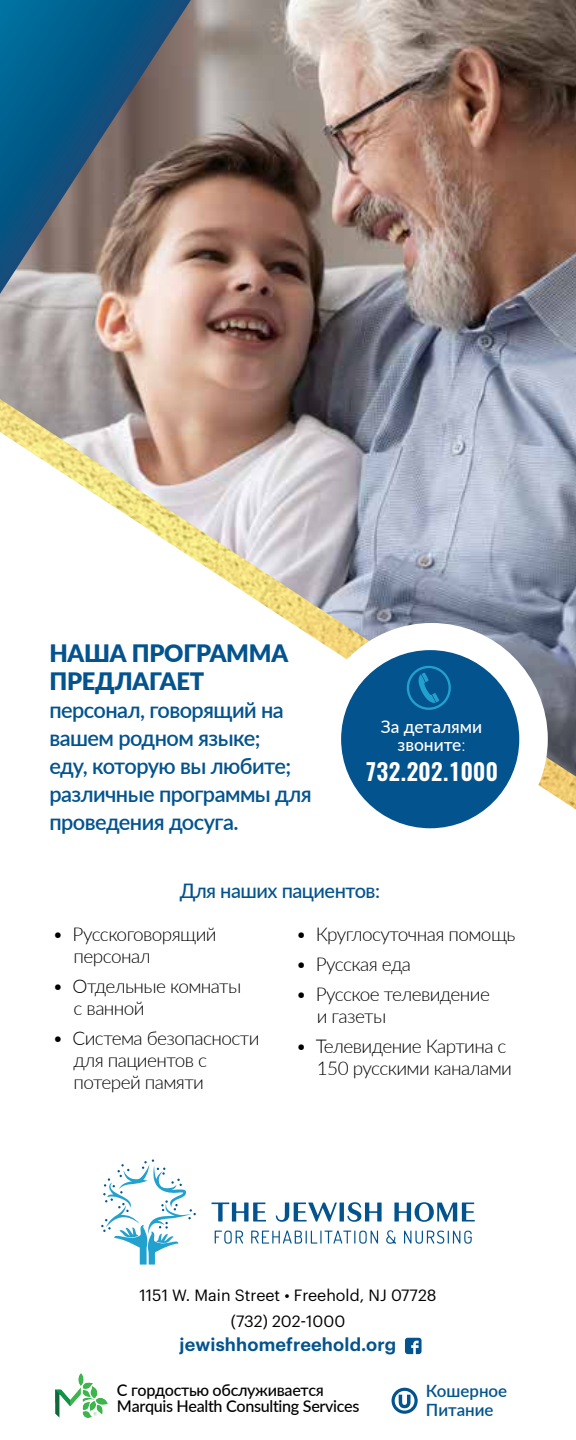
<style>
.page{position:relative;width:576px;height:1440px;background:#fff}
.page>*{position:absolute;margin:0;border:0;box-sizing:border-box;transform-origin:0 0}
.t1{font:900 24px/28px "Lato";letter-spacing:-.01em;color:#03538e}
.t2{font:600 23.2px "Oswald";letter-spacing:.01em;color:#fff}
.t3{font:600 22px/28px "Lato";letter-spacing:-.025em;color:#03538e}
.t4{font:500 20px "Lato";letter-spacing:-.025em;color:#03538e}
.t5{font:300 19px/22px "Lato";letter-spacing:-.03em;color:#000}
.t6{font:600 18px "Graphik";letter-spacing:.01em;color:#03538e}
.t7{font:500 17.4px/18px "Lato";color:#fff;text-align:center}
.t8{font:600 17px/18.8px "Lato";color:#03538e}
.t9{font:500 16.2px/16px "Lato";letter-spacing:-.02em;color:#000}
.t10{font:16px/26px "Graphik";color:#000;text-align:center}
.s1{font-weight:300}
</style>
<div class="page">
<img style="left:0;top:0;width:576px;height:399px">
<svg style="left:0;top:0;width:191px;height:294px;background:#4d6c7f"></svg>
<svg style="left:405px;top:1338px;width:17px;height:16px"></svg>
<svg style="left:394px;top:1202px;width:81px;height:20px"></svg>
<svg style="left:211px;top:1202px;width:55px;height:20px"></svg>
<svg style="left:276px;top:1202px;width:106px;height:20px"></svg>
<svg style="left:386px;top:1230px;width:10px;height:14px"></svg>
<svg style="left:215px;top:1230px;width:28px;height:14px"></svg>
<svg style="left:404px;top:1230px;width:68px;height:14px"></svg>
<svg style="left:251px;top:1230px;width:127px;height:14px"></svg>
<svg style="left:101px;top:1159px;width:95px;height:106px"></svg>
<svg style="left:392px;top:1388px;width:26px;height:26px"></svg>
<img style="left:0;top:399px;width:576px;height:411px">
<div style="left:315px;top:623px;width:233px;height:232px;background:#fff;border-radius:50%"></div>
<div style="left:341px;top:650px;width:178px;height:178px;background:#03538e;border-radius:50%"></div>
<svg style="left:407px;top:666px;width:44px;height:44px"></svg>
<img style="left:55px;top:1374px;width:53px;height:43px">
<p class="t1" style="left:49px;top:639px;width:240px">НАША ПРОГРАММА<br>ПРЕДЛАГАЕТ</p>
<p class="t3" style="left:49px;top:695px;width:264px">персонал, говорящий на вашем родном языке;<br>еду, которую вы любите; различные программы для проведения досуга.</p>
<p class="t7" style="left:381px;top:717px;width:103px">За деталями звоните<span class="s1">:</span></p>
<p class="t2" style="left:365px;top:755px;width:134px">732.202.1000</p>
<p class="t4" style="left:180px;top:877px;width:202px">Для наших пациентов:</p>
<p class="t5" style="left:74px;top:922px;width:144px;text-indent:-21px">• Русскоговорящий персонал</p>
<p class="t5" style="left:74px;top:974px;width:169px;text-indent:-21px">• Отдельные комнаты с ванной</p>
<p class="t5" style="left:74px;top:1026px;width:187px;text-indent:-21px">• Система безопасности для пациентов с потерей памяти</p>
<p class="t5" style="left:296px;top:922px;width:221px">• Круглосуточная помощь</p>
<p class="t5" style="left:296px;top:952px;width:117px">• Русская еда</p>
<p class="t5" style="left:317px;top:982px;width:175px;text-indent:-21px">• Русское телевидение и газеты</p>
<p class="t5" style="left:296px;top:1034px;width:218px;text-align:right">• Телевидение Картина с<br>150 русскими каналами</p>
<p class="t10" style="left:140px;top:1281px;width:298px">1151 W. Main Street • Freehold, NJ 07728 (732) 202-1000</p>
<p class="t6" style="left:180px;top:1330px;width:218px">jewishhomefreehold.org</p>
<p class="t9" style="left:117px;top:1382px;width:244px">С гордостью обслуживается<br>Marquis Health Consulting Services</p>
<p class="t8" style="left:426px;top:1381px;width:83px">Кошерное<br>Питание</p>
</div>
